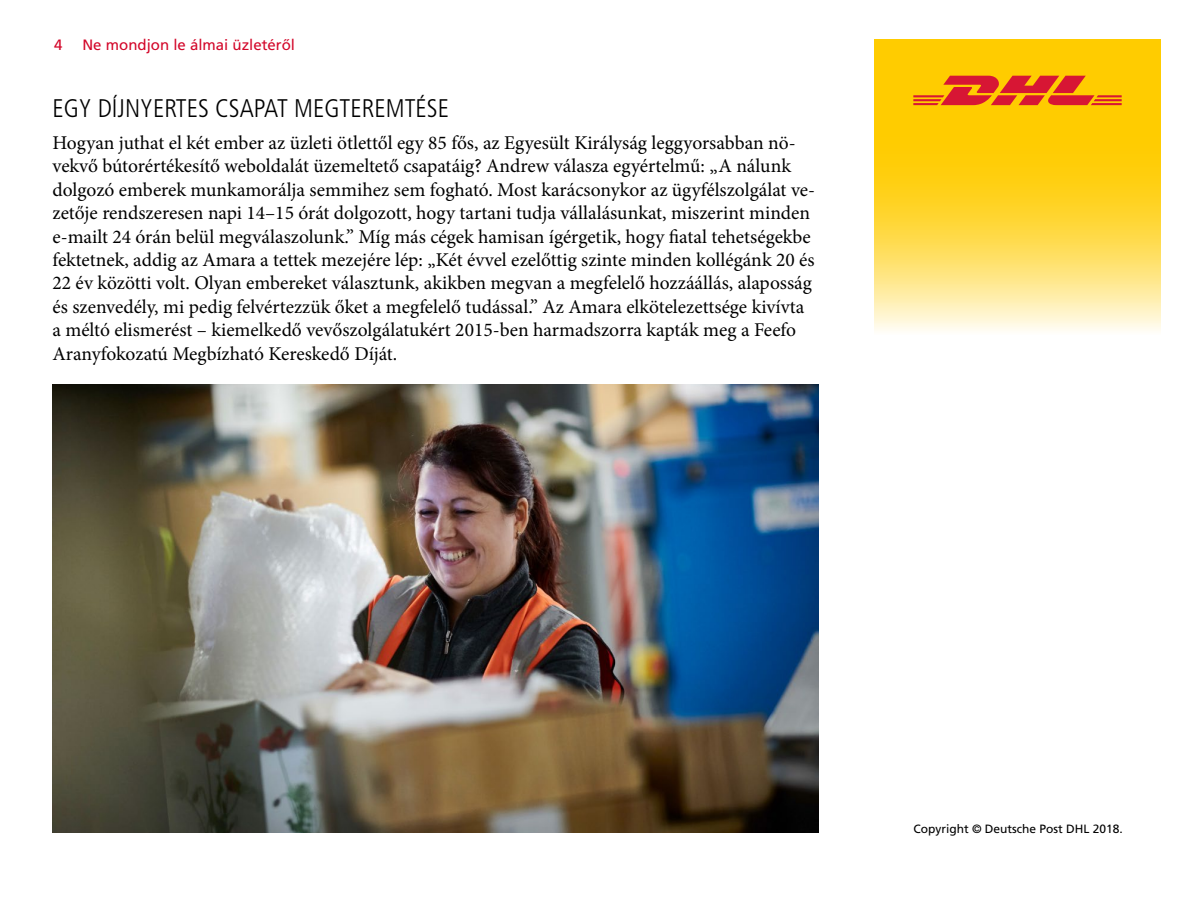
<style>
.page{position:relative;width:1200px;height:900px;background:#fff}
.page>*{position:absolute;margin:0;border:0;box-sizing:border-box;transform-origin:0 0}
.t1{font:300 condensed 25.5px "Frutiger LT Std";color:#000}
.t2{font:19.5px/23.4px "Minion Pro";color:#000}
.t3{font:15px "Frutiger LT Std";color:#d3072a}
.t4{font:12px "Frutiger LT Std";color:#000}
</style>
<div class="page">
<img style="left:52px;top:384px;width:767px;height:448px">
<div style="left:874px;top:39px;width:287px;height:73px;background:#fc0"></div>
<svg style="left:874px;top:105px;width:287px;height:226px;background:#feda4a"></svg>
<svg style="left:913px;top:76px;width:209px;height:29px"></svg>
<p class="t3" style="left:54px;top:36px;width:10px">4</p>
<p class="t3" style="left:82px;top:36px;width:214px">Ne mondjon le álmai üzletéről</p>
<h1 class="t1" style="left:52px;top:93px;width:398px">EGY DÍJNYERTES CSAPAT MEGTEREMTÉSE</h1>
<p class="t2" style="left:52px;top:131px;width:764px">Hogyan juthat el két ember az üzleti ötlettől egy 85 fős, az Egyesült Királyság leggyorsabban nö&shy;vekvő bútorértékesítő weboldalát üzemeltető csapatáig? Andrew válasza egyértelmű: „A nálunk dolgozó emberek munkamorálja semmihez sem fogható. Most karácsonykor az ügyfélszolgálat ve&shy;zetője rendszeresen napi 14–15 órát dolgozott, hogy tartani tudja vállalásunkat, miszerint minden e-mailt 24 órán belül megválaszolunk.” Míg más cégek hamisan ígérgetik, hogy fiatal tehetségekbe fektetnek, addig az Amara a tettek mezejére lép: „Két évvel ezelőttig szinte minden kollégánk 20 és 22 év közötti volt. Olyan embereket választunk, akikben megvan a megfelelő hozzáállás, alaposság és szenvedély, mi pedig felvértezzük őket a megfelelő tudással.” Az Amara elkötelezettsége kivívta a méltó elismerést – kiemelkedő vevőszolgálatukért 2015-ben harmadszorra kapták meg a Feefo Aranyfokozatú Megbízható Kereskedő Díját.</p>
<p class="t4" style="left:913px;top:821px;width:211px">Copyright © Deutsche Post DHL 2018.</p>
</div>
